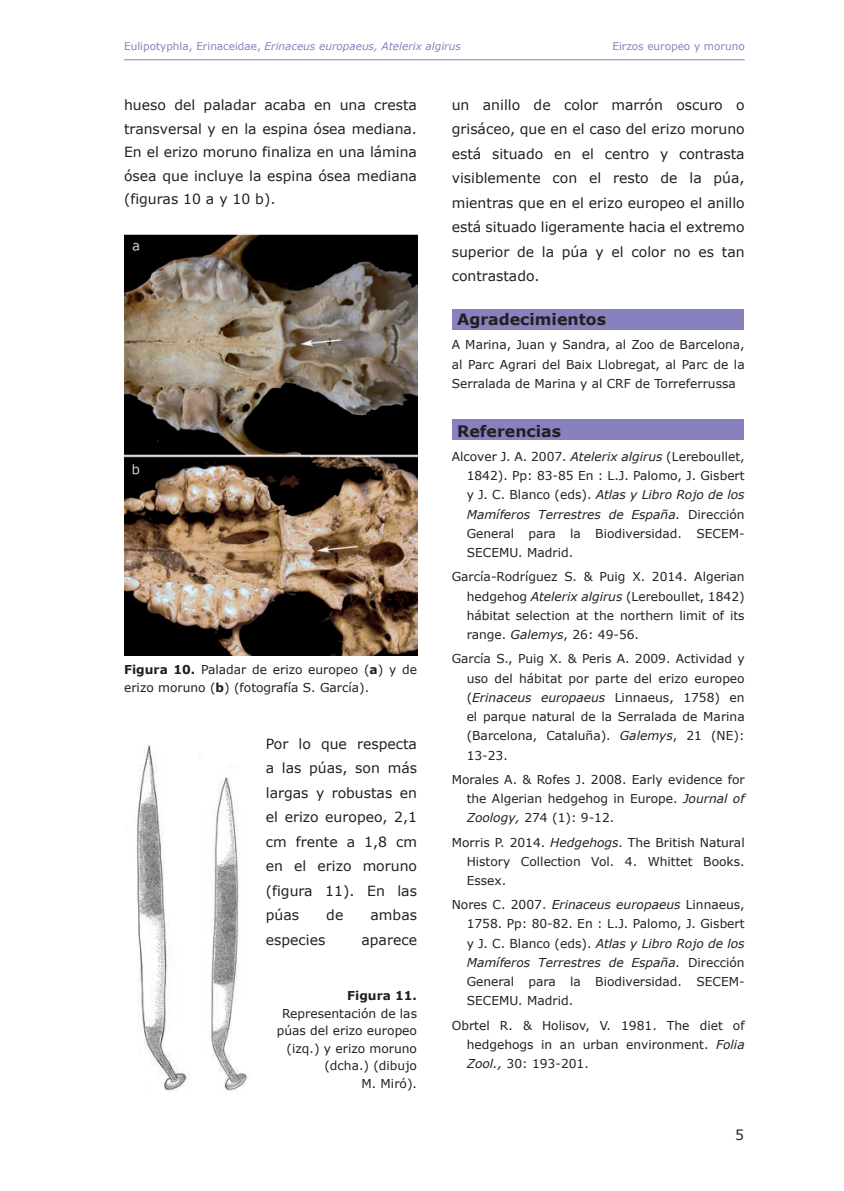
<style>
.page{position:relative;width:844px;height:1191px;background:#fff}
.page>*{position:absolute;margin:0;border:0;box-sizing:border-box;transform-origin:0 0}
.t1{font:700 15.75px "Verdana";color:#231f20}
.t2{font:14px/24.5px "Verdana";color:#231f20;text-align:justify}
.t3{font:12.25px/19.2px "Verdana";color:#231f20;text-align:justify}
.t4{font:700 12.25px "Verdana";color:#231f20}
.t5{font:italic 10.5px "Verdana";color:#8781bd}
.t6{font:10.5px "Verdana";color:#8781bd}
.s1{font-style:normal}
.s2{font-weight:700}
.s3{font-style:italic}
</style>
<div class="page">
<hr style="left:124px;top:59px;width:620px;height:1px;background:#8781bd">
<div style="left:451px;top:420px;width:292px;height:20px;background:#8781bd"></div>
<div style="left:452px;top:310px;width:291px;height:20px;background:#8781bd"></div>
<img style="left:124px;top:235px;width:293px;height:420px">
<img style="left:136px;top:744px;width:115px;height:347px">
<p class="t5" style="left:124px;top:39px;width:338px"><span class="s1">Eulipotyphla, Erinaceidae,</span> Erinaceus europaeus, Atelerix algirus</p>
<p class="t6" style="left:612px;top:39px;width:134px">Eirzos europeo y moruno</p>
<p class="t2" style="left:124px;top:93px;width:294px;line-height:23.6px">hueso del paladar acaba en una cresta transversal y en la espina ósea mediana.<br>En el erizo moruno finaliza en una lámina ósea que incluye la espina ósea mediana (figuras 10 a y 10 b).</p>
<p class="t3" style="left:124px;top:661px;width:294px;line-height:17.5px"><span class="s2">Figura 10.</span> Paladar de erizo europeo (<span class="s2">a</span>) y de erizo moruno (<span class="s2">b</span>) (fotografía S. García).</p>
<p class="t2" style="left:266px;top:731px;width:153px">Por lo que respecta a las púas, son más largas y robustas en el erizo europeo, 2,1 cm frente a 1,8 cm en el erizo moruno (figura 11). En las púas</p>
<p class="t2" style="left:326px;top:902px;width:19px">de</p>
<p class="t2" style="left:370px;top:902px;width:48px">ambas</p>
<p class="t2" style="left:266px;top:927px;width:61px">especies</p>
<p class="t2" style="left:361px;top:927px;width:57px">aparece</p>
<p class="t4" style="left:347px;top:987px;width:71px">Figura 11.</p>
<p class="t3" style="left:277px;top:1004px;width:142px;line-height:17.5px;text-align:right">Representación de las púas del erizo europeo (izq.) y erizo moruno (dcha.) (dibujo<br>M. Miró).</p>
<p class="t2" style="left:451px;top:92px;width:294px">un anillo de color marrón oscuro o grisáceo, que en el caso del erizo moruno está situado en el centro y contrasta visiblemente con el resto de la púa, mientras que en el erizo europeo el anillo está situado ligeramente hacia el extremo superior de la púa y el color no es tan contrastado.</p>
<p class="t1" style="left:457px;top:308px;width:150px">Agradecimientos</p>
<p class="t3" style="left:451px;top:335px;width:294px">A Marina, Juan y Sandra, al Zoo de Barcelona, al Parc Agrari del Baix Llobregat, al Parc de la Serralada de Marina y al CRF de Torreferrussa</p>
<p class="t1" style="left:457px;top:420px;width:105px">Referencias</p>
<p class="t3" style="left:466px;top:446px;width:279px;text-indent:-15px">Alcover J. A. 2007. <span class="s3">Atelerix algirus</span> (Lereboullet, 1842). Pp: 83-85 En : L.J. Palomo, J. Gisbert y J. C. Blanco (eds). <span class="s3">Atlas y Libro Rojo de los Mamíferos Terrestres de España.</span> Dirección General para la Biodiversidad. SECEM-SECEMU. Madrid.</p>
<p class="t3" style="left:466px;top:567px;width:279px;text-indent:-15px">García-Rodríguez S. &amp; Puig X. 2014. Algerian hedgehog <span class="s3">Atelerix algirus</span> (Lereboullet, 1842) hábitat selection at the northern limit of its range. <span class="s3">Galemys</span>, 26: 49-56.</p>
<p class="t3" style="left:466px;top:649px;width:279px;text-indent:-15px">García S., Puig X. &amp; Peris A. 2009. Actividad y uso del hábitat por parte del erizo europeo (<span class="s3">Erinaceus europaeus</span> Linnaeus, 1758) en el parque natural de la Serralada de Marina (Barcelona, Cataluña). <span class="s3">Galemys</span>, 21 (NE):<br>13-23.</p>
<p class="t3" style="left:466px;top:769px;width:279px;text-indent:-15px">Morales A. &amp; Rofes J. 2008. Early evidence for the Algerian hedgehog in Europe. <span class="s3">Journal of Zoology,</span> 274 (1): 9-12.</p>
<p class="t3" style="left:466px;top:832px;width:279px;text-indent:-15px">Morris P. 2014. <span class="s3">Hedgehogs</span>. The British Natural History Collection Vol. 4. Whittet Books.<br>Essex.</p>
<p class="t3" style="left:466px;top:895px;width:279px;text-indent:-15px">Nores C. 2007. <span class="s3">Erinaceus europaeus</span> Linnaeus, 1758. Pp: 80-82. En : L.J. Palomo, J. Gisbert y J. C. Blanco (eds). <span class="s3">Atlas y Libro Rojo de los Mamíferos Terrestres de España.</span> Dirección General para la Biodiversidad. SECEM-SECEMU. Madrid.</p>
<p class="t3" style="left:466px;top:1015px;width:279px;text-indent:-15px">Obrtel R. &amp; Holisov, V. 1981. The diet of hedgehogs in an urban environment. <span class="s3">Folia Zool.,</span> 30: 193-201.</p>
<p class="t2" style="left:735px;top:1122px;width:10px">5</p>
</div>
